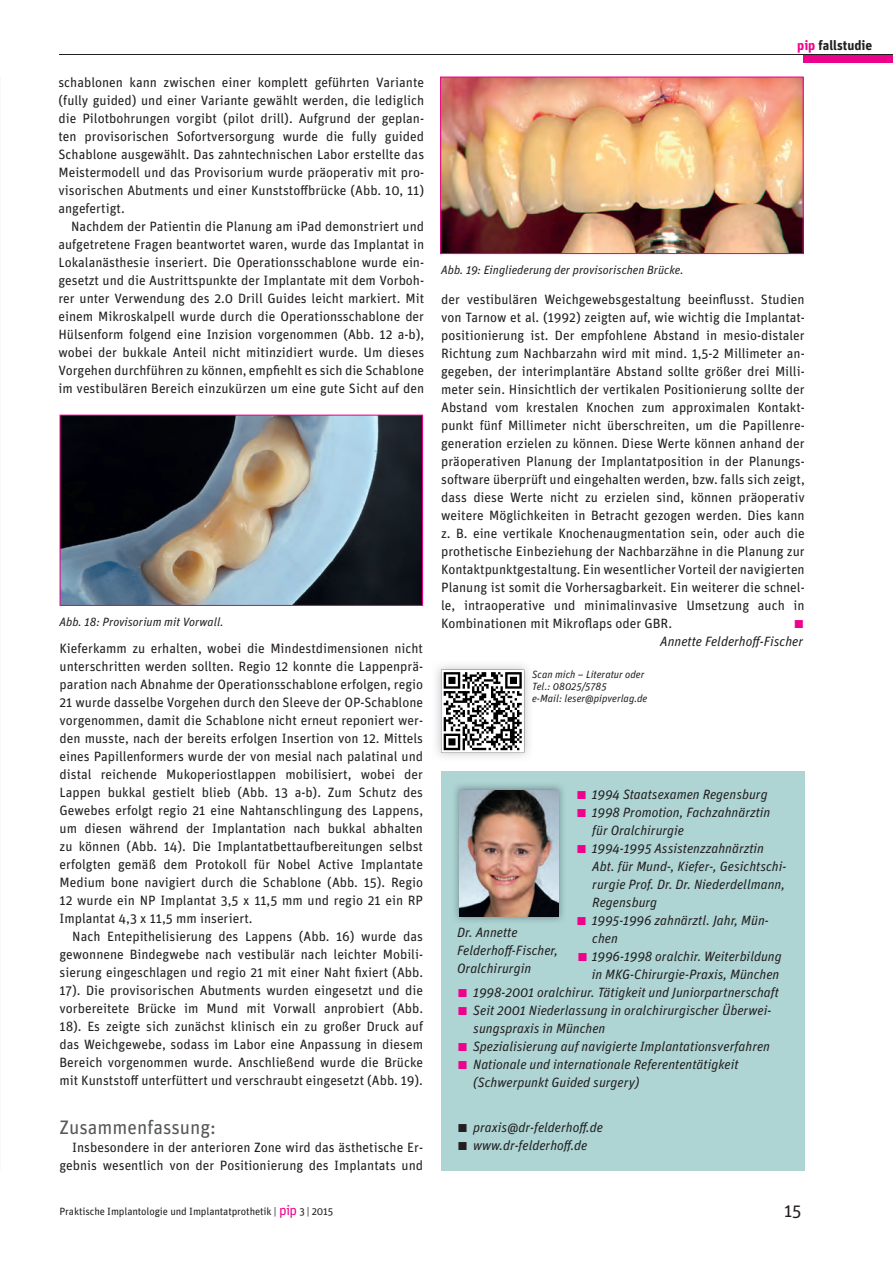
<style>
.page{position:relative;width:893px;height:1263px;background:#fff}
.page>*{position:absolute;margin:0;border:0;box-sizing:border-box;transform-origin:0 0}
.t1{font:19.5px "Unit OT";color:#57585a}
.t2{font:18px "Unit OT";color:#231f20}
.t3{font:13.5px/18px "Unit OT";color:#231f20;text-align:justify}
.t4{font:italic 13.5px/18px "Unit OT";color:#231f20}
.t5{font:700 13.5px "Unit OT";color:#231f20}
.t6{font:13.5px "European Pi Three";color:#ed028c}
.t7{font:italic 12px "Unit OT";color:#231f20}
.t8{font:italic 10.5px/12px "Unit OT";color:#231f20}
.t9{font:10.5px "Unit OT";letter-spacing:-.01em;color:#231f20}
.s1{color:#ed028c}
.s2{font-family:"European Pi Three";font-style:normal;color:#ed028c}
.s3{font-family:"European Pi Three";font-style:normal}
.s4{font-size:14.1px;color:#ed028c}
</style>
<div class="page">
<div style="left:804px;top:54px;width:89px;height:9px;background:#ed028c"></div>
<hr style="left:60px;top:54px;width:833px;height:1px;background:#231f20">
<div style="left:441px;top:770px;width:363px;height:400px;background:#aed4d4"></div>
<img style="left:455px;top:785px;width:108px;height:136px">
<img style="left:459px;top:790px;width:99px;height:126px">
<img style="left:440px;top:77px;width:364px;height:177px">
<img style="left:60px;top:415px;width:363px;height:191px">
<img style="left:436px;top:665px;width:93px;height:92px">
<svg style="left:441px;top:670px;width:83px;height:83px"></svg>
<p class="t3" style="left:58px;top:74px;width:367px">schablonen kann zwischen einer komplett geführten Variante (fully guided) und einer Variante gewählt werden, die lediglich die Pilotbohrungen vorgibt (pilot drill). Aufgrund der geplan&shy;ten provisorischen Sofortversorgung wurde die fully guided Schablone ausgewählt. Das zahntechnischen Labor erstellte das Meistermodell und das Provisorium wurde präoperativ mit pro&shy;visorischen Abutments und einer Kunststoffbrücke (Abb. 10, 11) angefertigt.</p>
<p class="t3" style="left:58px;top:218px;width:367px;text-indent:13px">Nachdem der Patientin die Planung am iPad demonstriert und aufgetretene Fragen beantwortet waren, wurde das Implantat in Lokalanästhesie inseriert. Die Operationsschablone wurde ein&shy;gesetzt und die Austrittspunkte der Implantate mit dem Vorboh&shy;rer unter Verwendung des 2.0 Drill Guides leicht markiert. Mit einem Mikroskalpell wurde durch die Operationsschablone der Hülsenform folgend eine Inzision vorgenommen (Abb. 12 a-b), wobei der bukkale Anteil nicht mitinzidiert wurde. Um dieses Vorgehen durchführen zu können, empfiehlt es sich die Schablone im vestibulären Bereich einzukürzen um eine gute Sicht auf den</p>
<p class="t7" style="left:60px;top:615px;width:166px">Abb. 18: Provisorium mit Vorwall.</p>
<p class="t3" style="left:60px;top:639px;width:365px">Kieferkamm zu erhalten, wobei die Mindestdimensionen nicht unterschritten werden sollten. Regio 12 konnte die Lappenprä&shy;paration nach Abnahme der Operationsschablone erfolgen, regio 21 wurde dasselbe Vorgehen durch den Sleeve der OP-Schablone vorgenommen, damit die Schablone nicht erneut reponiert wer&shy;den musste, nach der bereits erfolgen Insertion von 12. Mittels eines Papillenformers wurde der von mesial nach palatinal und distal reichende Mukoperiostlappen mobilisiert, wobei der Lappen bukkal gestielt blieb (Abb. 13 a-b). Zum Schutz des Gewebes erfolgt regio 21 eine Nahtanschlingung des Lappens, um diesen während der Implantation nach bukkal abhalten zu können (Abb. 14). Die Implantatbettaufbereitungen selbst erfolgten gemäß dem Protokoll für Nobel Active Implantate Medium bone navigiert durch die Schablone (Abb. 15). Regio 12 wurde ein NP Implantat 3,5 x 11,5 mm und regio 21 ein RP Implantat 4,3 x 11,5 mm inseriert.</p>
<p class="t3" style="left:60px;top:927px;width:365px;text-indent:13px">Nach Entepithelisierung des Lappens (Abb. 16) wurde das gewonnene Bindegwebe nach vestibulär nach leichter Mobili&shy;sierung eingeschlagen und regio 21 mit einer Naht fixiert (Abb.<br>17). Die provisorischen Abutments wurden eingesetzt und die vorbereitete Brücke im Mund mit Vorwall anprobiert (Abb.<br>18). Es zeigte sich zunächst klinisch ein zu großer Druck auf das Weichgewebe, sodass im Labor eine Anpassung in diesem Bereich vorgenommen wurde. Anschließend wurde die Brücke mit Kunststoff unterfüttert und verschraubt eingesetzt (Abb. 19).</p>
<h1 class="t1" style="left:60px;top:1116px;width:158px">Zusammenfassung:</h1>
<p class="t3" style="left:60px;top:1138px;width:365px;text-align:right">Insbesondere in der anterioren Zone wird das ästhetische Er&shy;gebnis wesentlich von der Positionierung des Implantats und</p>
<p class="t7" style="left:441px;top:263px;width:244px">Abb. 19: Eingliederung der provisorischen Brücke.</p>
<p class="t5" style="left:797px;top:37px;width:77px"><span class="s1">pip</span> fallstudie</p>
<p class="t3" style="left:441px;top:291px;width:365px">der vestibulären Weichgewebsgestaltung beeinflusst. Studien von Tarnow et al. (1992) zeigten auf, wie wichtig die Implantat&shy;positionierung ist. Der empfohlene Abstand in mesio-distaler Richtung zum Nachbarzahn wird mit mind. 1,5-2 Millimeter an&shy;gegeben, der interimplantäre Abstand sollte größer drei Milli&shy;meter sein. Hinsichtlich der vertikalen Positionierung sollte der Abstand vom krestalen Knochen zum approximalen Kontakt&shy;punkt fünf Millimeter nicht überschreiten, um die Papillenre&shy;generation erzielen zu können. Diese Werte können anhand der präoperativen Planung der Implantatposition in der Planungs&shy;software überprüft und eingehalten werden, bzw. falls sich zeigt, dass diese Werte nicht zu erzielen sind, können präoperativ weitere Möglichkeiten in Betracht gezogen werden. Dies kann z. B. eine vertikale Knochenaugmentation sein, oder auch die prothetische Einbeziehung der Nachbarzähne in die Planung zur Kontaktpunktgestaltung. Ein wesentlicher Vorteil der navigierten Planung ist somit die Vorhersagbarkeit. Ein weiterer die schnel&shy;le, intraoperative und minimalinvasive Umsetzung auch in Kombinationen mit Mikroflaps oder GBR.</p>
<p class="t6" style="left:795px;top:615px;width:10px">K</p>
<p class="t4" style="left:660px;top:632px;width:145px">Annette Felderhoff-Fischer</p>
<p class="t8" style="left:532px;top:668px;width:117px">Scan mich – Literatur oder<br>Tel.: 08025/5785<br>e-Mail: leser@pipverlag.de</p>
<p class="t4" style="left:577px;top:786px;width:192px"><span class="s2">K</span> 1994 Staatsexamen Regensburg</p>
<p class="t4" style="left:577px;top:804px;width:195px"><span class="s2">K</span> 1998 Promotion, Fachzahnärztin</p>
<p class="t4" style="left:592px;top:822px;width:93px">für Oralchirurgie</p>
<p class="t4" style="left:577px;top:840px;width:188px"><span class="s2">K</span> 1994-1995 Assistenzzahnärztin</p>
<p class="t4" style="left:592px;top:858px;width:196px">Abt. für Mund-, Kiefer-, Gesichtschi-</p>
<p class="t4" style="left:592px;top:876px;width:194px">rurgie Prof. Dr. Dr. Niederdellmann,</p>
<p class="t4" style="left:592px;top:894px;width:66px">Regensburg</p>
<p class="t4" style="left:577px;top:912px;width:193px"><span class="s2">K</span> 1995-1996 zahnärztl. Jahr, Mün-</p>
<p class="t4" style="left:592px;top:930px;width:27px">chen</p>
<p class="t4" style="left:578px;top:948px;width:205px"><span class="s2">K</span> 1996-1998 oralchir. Weiterbildung</p>
<p class="t4" style="left:592px;top:966px;width:189px">in MKG-Chirurgie-Praxis, München</p>
<p class="t4" style="left:458px;top:984px;width:322px"><span class="s2">K</span> 1998-2001 oralchirur. Tätigkeit und Juniorpartnerschaft</p>
<p class="t4" style="left:458px;top:1002px;width:315px"><span class="s2">K</span> Seit 2001 Niederlassung in oralchirurgischer Überwei-</p>
<p class="t4" style="left:473px;top:1020px;width:134px">sungspraxis in München</p>
<p class="t4" style="left:458px;top:1038px;width:313px"><span class="s2">K</span> Spezialisierung auf navigierte Implantationsverfahren</p>
<p class="t4" style="left:458px;top:1056px;width:282px"><span class="s2">K</span> Nationale und internationale Referententätigkeit</p>
<p class="t4" style="left:473px;top:1074px;width:168px">(Schwerpunkt Guided surgery)</p>
<p class="t4" style="left:458px;top:1119px;width:146px"><span class="s3">K</span> praxis@dr-felderhoff.de<br><span class="s3">K</span> www.dr-felderhoff.de</p>
<p class="t4" style="left:457px;top:923px;width:102px">Dr. Annette<br>Felderhoff-Fischer,<br>Oralchirurgin</p>
<p class="t9" style="left:60px;top:1205px;width:275px">Praktische Implantologie und Implantatprothetik | <span class="s4">pip</span> 3 | 2015</p>
<h2 class="t2" style="left:784px;top:1200px;width:19px">15</h2>
</div>
